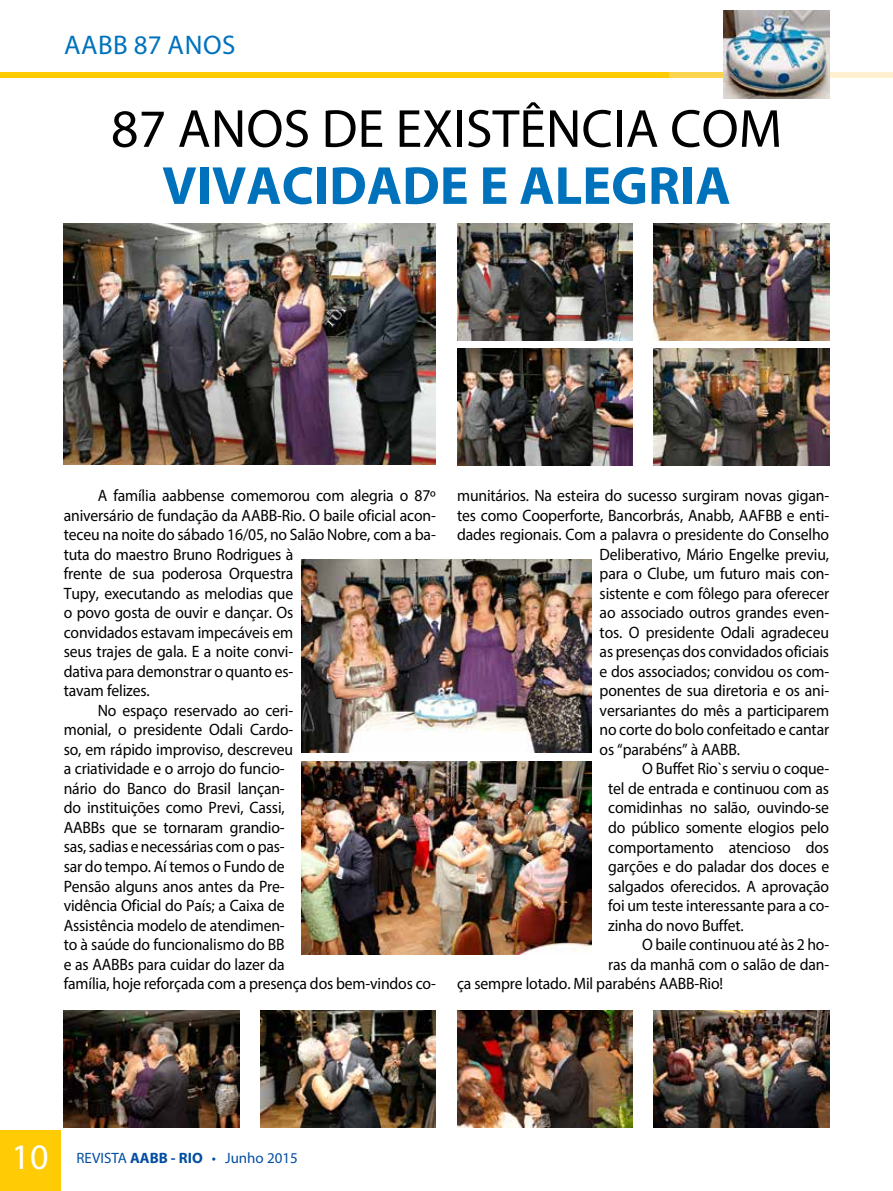
<style>
.page{position:relative;width:893px;height:1191px;background:#fff}
.page>*{position:absolute;margin:0;border:0;box-sizing:border-box;transform-origin:0 0}
.t1{font:54px "Myriad Pro";color:#000}
.t2{font:700 54px "Myriad Pro";color:#0072bc}
.t3{font:36px "Myriad Pro";color:#fff}
.t4{font:27px "Myriad Pro";color:#0072bc}
.t5{font:16.5px/19.5px "Myriad Pro";letter-spacing:-.01em;color:#000;scale:.95 1}
.t6{font:15px "Myriad Pro";color:#034ea2}
.s1{font-weight:700}
</style>
<div class="page">
<div style="left:0;top:1130px;width:61px;height:61px;background:#ffcb05"></div>
<div style="left:0;top:72px;width:669px;height:6px;background:#ffcb05"></div>
<div style="left:669px;top:72px;width:75px;height:6px;background:#ffd44f"></div>
<div style="left:818px;top:72px;width:75px;height:6px;background:#fff1d0"></div>
<img style="left:64px;top:1010px;width:175px;height:117px">
<img style="left:260px;top:1010px;width:176px;height:117px">
<img style="left:654px;top:1010px;width:175px;height:117px">
<img style="left:457px;top:1010px;width:175px;height:117px">
<img style="left:64px;top:223px;width:372px;height:241px">
<img style="left:724px;top:11px;width:105px;height:87px">
<img style="left:302px;top:761px;width:289px;height:193px">
<img style="left:302px;top:559px;width:289px;height:193px">
<img style="left:457px;top:223px;width:175px;height:117px">
<img style="left:654px;top:223px;width:175px;height:117px">
<img style="left:654px;top:349px;width:175px;height:117px">
<img style="left:457px;top:349px;width:176px;height:117px">
<h3 class="t4" style="left:64px;top:28px;width:17px">AABB</h3>
<h3 class="t4" style="left:134px;top:28px;width:53px">87 ANO</h3>
<h3 class="t4" style="left:222px;top:28px;width:15px">S</h3>
<h1 class="t1" style="left:111px;top:95px;width:102px">87 ANO</h1>
<h1 class="t1" style="left:284px;top:95px;width:500px">S DE EXISTÊNCIA COM</h1>
<h1 class="t2" style="left:162px;top:150px;width:568px">VIVACIDADE E ALEGRIA</h1>
<p class="t5" style="left:64px;top:486px;width:393px;text-indent:34px">A família aabbense comemorou com alegria o 87º aniversário de fundação da AABB</p>
<p class="t5" style="left:277px;top:505px;width:168px">-Rio. O baile oficial acon-</p>
<p class="t5" style="left:64px;top:525px;width:393px">teceu na noite do sábado 16/05, no Salão Nobre, com a ba-</p>
<p class="t5" style="left:64px;top:544px;width:243px">tuta do maestro Bruno Rodrigues à</p>
<p class="t5" style="left:64px;top:564px;width:243px">frente de sua poderosa Orquestra</p>
<p class="t5" style="left:64px;top:583px;width:243px">Tupy, executando as melodias que</p>
<p class="t5" style="left:64px;top:603px;width:243px">o povo gosta de ouvir e dançar. Os</p>
<p class="t5" style="left:64px;top:622px;width:243px">convidados estavam impecáveis em</p>
<p class="t5" style="left:64px;top:642px;width:243px">seus trajes de gala. E a noite convi-</p>
<p class="t5" style="left:64px;top:661px;width:243px">dativa para demonstrar o quanto es-</p>
<p class="t5" style="left:64px;top:681px;width:92px">tavam felizes.</p>
<p class="t5" style="left:98px;top:700px;width:207px">No espaço reservado ao ceri-</p>
<p class="t5" style="left:64px;top:720px;width:243px">monial, o presidente Odali Cardo-</p>
<p class="t5" style="left:64px;top:739px;width:243px">so, em rápido improviso, descreveu</p>
<p class="t5" style="left:64px;top:759px;width:234px">a criatividade e o arrojo do funcio-</p>
<p class="t5" style="left:64px;top:778px;width:234px">nário do Banco do Brasil lançan-</p>
<p class="t5" style="left:64px;top:798px;width:234px">do instituições como Previ, Cassi,</p>
<p class="t5" style="left:64px;top:817px;width:11px">AABB</p>
<p class="t5" style="left:64px;top:817px;width:234px;text-indent:36px">s que se tornaram grandio&shy;sas, sadias e necessárias com o pas&shy;sar do tempo. Aí temos o Fundo de<br>Pensão alguns anos antes da Pre&shy;vidência Oficial do País; a Caixa de<br>Assistência modelo de atendimen&shy;to à saúde do funcionalismo do BB e as AABB</p>
<p class="t5" style="left:64px;top:954px;width:393px;text-indent:64px">s para cuidar do lazer da<br>família, hoje reforçada com a presença dos bem-vindos co-</p>
<p class="t5" style="left:457px;top:486px;width:393px">munitários. Na esteira do sucesso surgiram novas gigan-</p>
<p class="t5" style="left:457px;top:505px;width:393px">tes como Cooperforte, Bancorbrás, Anabb, AAFBB e enti-</p>
<p class="t5" style="left:457px;top:525px;width:393px">dades regionais. Com a palavra o presidente do Conselho</p>
<p class="t5" style="left:600px;top:544px;width:243px">Deliberativo, Mário Engelke previu,</p>
<p class="t5" style="left:600px;top:564px;width:243px">para o Clube, um futuro mais con-</p>
<p class="t5" style="left:600px;top:583px;width:243px">sistente e com fôlego para oferecer</p>
<p class="t5" style="left:600px;top:603px;width:243px">ao associado outros grandes even-</p>
<p class="t5" style="left:600px;top:622px;width:243px">tos. O presidente Odali agradeceu</p>
<p class="t5" style="left:600px;top:642px;width:243px">as presenças dos convidados oficiais</p>
<p class="t5" style="left:600px;top:661px;width:243px">e dos associados; convidou os com-</p>
<p class="t5" style="left:600px;top:681px;width:243px">ponentes de sua diretoria e os ani-</p>
<p class="t5" style="left:600px;top:700px;width:243px">versariantes do mês a participarem</p>
<p class="t5" style="left:600px;top:720px;width:243px">no corte do bolo confeitado e cantar</p>
<p class="t5" style="left:600px;top:739px;width:118px">os “parabéns” à AABB</p>
<p class="t5" style="left:737px;top:739px;width:5px">.</p>
<p class="t5" style="left:642px;top:759px;width:198px">O Buffet Rio`s serviu o coque-</p>
<p class="t5" style="left:608px;top:778px;width:234px">tel de entrada e continuou com as</p>
<p class="t5" style="left:608px;top:798px;width:234px">comidinhas no salão, ouvindo-se</p>
<p class="t5" style="left:608px;top:817px;width:234px">do público somente elogios pelo</p>
<p class="t5" style="left:608px;top:837px;width:234px">comportamento atencioso dos</p>
<p class="t5" style="left:608px;top:856px;width:234px">garções e do paladar dos doces e</p>
<p class="t5" style="left:608px;top:876px;width:234px">salgados oferecidos. A aprovação</p>
<p class="t5" style="left:608px;top:895px;width:234px">foi um teste interessante para a co-</p>
<p class="t5" style="left:608px;top:915px;width:144px">zinha do novo Buffet.</p>
<p class="t5" style="left:642px;top:934px;width:198px">O baile continuou até às 2 ho-</p>
<p class="t5" style="left:608px;top:954px;width:234px">ras da manhã com o salão de dan-</p>
<p class="t5" style="left:457px;top:973px;width:223px">ça sempre lotado. Mil parabéns AABB</p>
<p class="t5" style="left:695px;top:973px;width:31px">-Rio!</p>
<h2 class="t3" style="left:12px;top:1134px;width:38px">10</h2>
<p class="t6" style="left:77px;top:1148px;width:223px">REVISTA <span class="s1">AABB - RIO</span> • Junho 2015</p>
</div>
